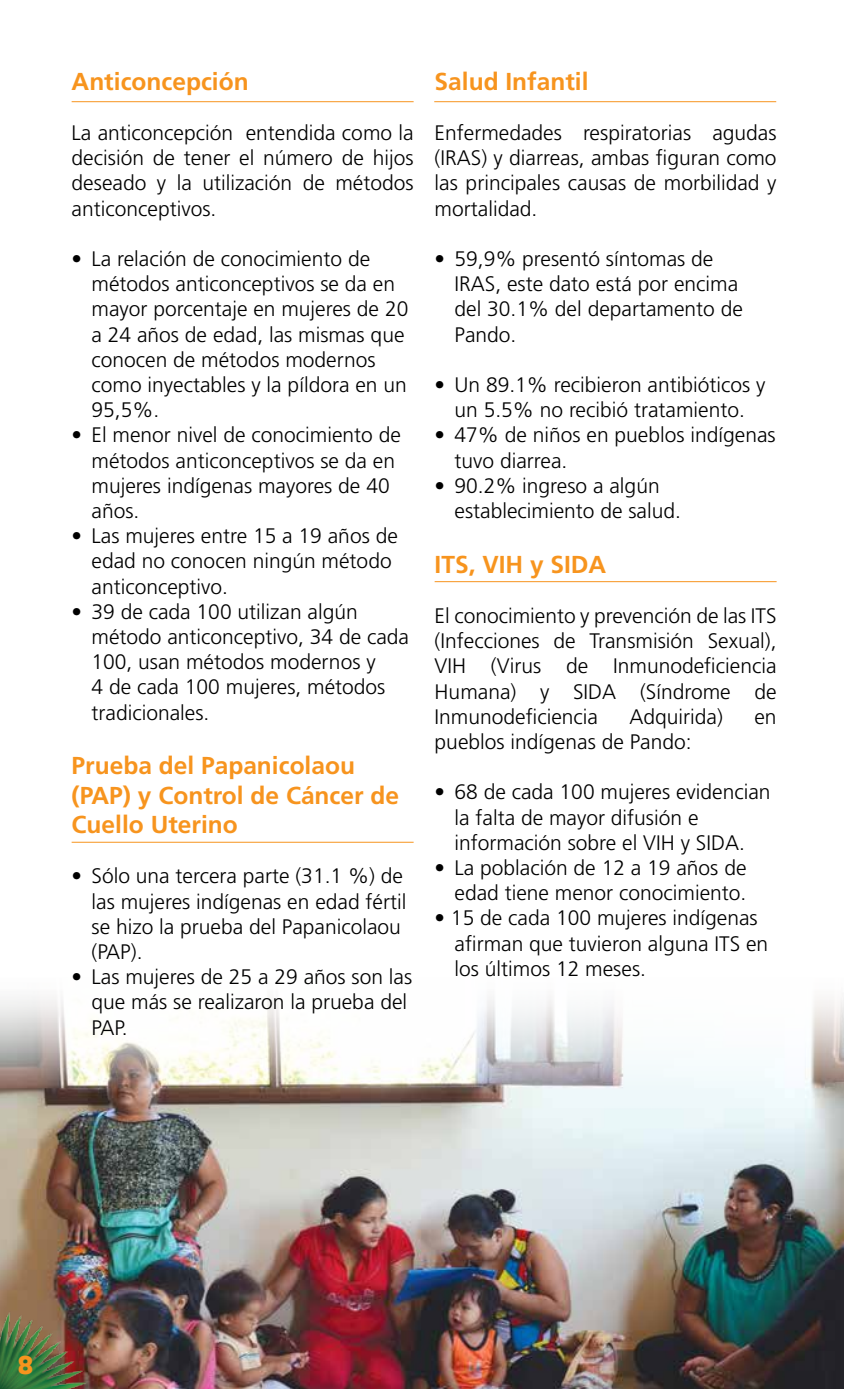
<style>
.page{position:relative;width:844px;height:1389px;background:#fff}
.page>*{position:absolute;margin:0;border:0;box-sizing:border-box;transform-origin:0 0}
.t1{font:700 24.5px/29.4px "Frutiger LT Std";color:#f7941e}
.t2{font:700 24.5px "Hermes";color:#f7941e}
.t3{font:300 21px/25.2px "Frutiger LT Std";color:#000}
</style>
<div class="page">
<img style="left:0;top:997px;width:843px;height:392px">
<hr style="left:72px;top:101px;width:341px;height:1px;background:#f7941e">
<hr style="left:434px;top:101px;width:342px;height:1px;background:#f7941e">
<hr style="left:72px;top:842px;width:341px;height:1px;background:#f7941e">
<hr style="left:434px;top:581px;width:342px;height:1px;background:#f7941e">
<img style="left:0;top:1303px;width:94px;height:86px">
<p class="t1" style="left:72px;top:67px;width:178px">Anticoncepción</p>
<p class="t3" style="left:72px;top:120px;width:343px;text-align:justify">La anticoncepción entendida como la decisión de tener el número de hijos deseado y la utilización de métodos anticonceptivos.</p>
<p class="t3" style="left:91px;top:246px;width:318px;text-indent:-20px">• La relación de conocimiento de métodos anticonceptivos se da en mayor porcentaje en mujeres de 20 a 24 años de edad, las mismas que conocen de métodos modernos como inyectables y la píldora en un<br>95,5%.</p>
<p class="t3" style="left:91px;top:423px;width:311px;text-indent:-20px">• El menor nivel de conocimiento de métodos anticonceptivos se da en mujeres indígenas mayores de 40 años.</p>
<p class="t3" style="left:91px;top:524px;width:308px;text-indent:-20px">• Las mujeres entre 15 a 19 años de edad no conocen ningún método anticonceptivo.</p>
<p class="t3" style="left:91px;top:599px;width:319px;text-indent:-20px">• 39 de cada 100 utilizan algún método anticonceptivo, 34 de cada<br>100, usan métodos modernos y<br>4 de cada 100 mujeres, métodos tradicionales.</p>
<p class="t1" style="left:72px;top:751px;width:329px">Prueba del Papanicolaou (PAP) y Control de Cáncer de<br>Cuello Uterino</p>
<p class="t3" style="left:91px;top:864px;width:316px;text-indent:-20px">• Sólo una tercera parte (31.1 %) de las mujeres indígenas en edad fértil se hizo la prueba del Papanicolaou (PAP).</p>
<p class="t3" style="left:91px;top:965px;width:322px;text-indent:-20px">• Las mujeres de 25 a 29 años son las que más se realizaron la prueba del<br>PAP.</p>
<p class="t1" style="left:434px;top:67px;width:155px">Salud Infantil</p>
<p class="t3" style="left:434px;top:120px;width:343px;text-align:justify">Enfermedades respiratorias agudas (IRAS) y diarreas, ambas figuran como las principales causas de morbilidad y mortalidad.</p>
<p class="t3" style="left:454px;top:246px;width:290px;text-indent:-20px">• 59,9% presentó síntomas de<br>IRAS, este dato está por encima del 30.1% del departamento de<br>Pando.</p>
<p class="t3" style="left:434px;top:372px;width:332px;text-align:center">• Un 89.1% recibieron antibióticos y un 5.5% no recibió tratamiento.</p>
<p class="t3" style="left:454px;top:423px;width:322px;text-indent:-20px">• 47% de niños en pueblos indígenas tuvo diarrea.</p>
<p class="t3" style="left:454px;top:473px;width:228px;text-indent:-20px">• 90.2% ingreso a algún establecimiento de salud.</p>
<p class="t1" style="left:434px;top:550px;width:173px">ITS, VIH y SIDA</p>
<p class="t3" style="left:434px;top:603px;width:343px;text-align:justify">El conocimiento y prevención de las ITS (Infecciones de Transmisión Sexual), VIH (Virus de Inmunodeficiencia Humana) y SIDA (Síndrome de Inmunodeficiencia</p>
<p class="t3" style="left:629px;top:704px;width:95px">Adquirida)</p>
<p class="t3" style="left:754px;top:704px;width:24px">en</p>
<p class="t3" style="left:434px;top:729px;width:258px">pueblos indígenas de Pando:</p>
<p class="t3" style="left:454px;top:780px;width:317px;text-indent:-20px">• 68 de cada 100 mujeres evidencian la falta de mayor difusión e información sobre el VIH y SIDA.</p>
<p class="t3" style="left:434px;top:855px;width:313px;text-align:right">• La población de 12 a 19 años de edad tiene menor conocimiento.</p>
<p class="t3" style="left:454px;top:906px;width:315px;text-indent:-20px">• 15 de cada 100 mujeres indígenas afirman que tuvieron alguna ITS en los últimos 12 meses.</p>
<p class="t2" style="left:18px;top:1349px;width:18px">8</p>
</div>
